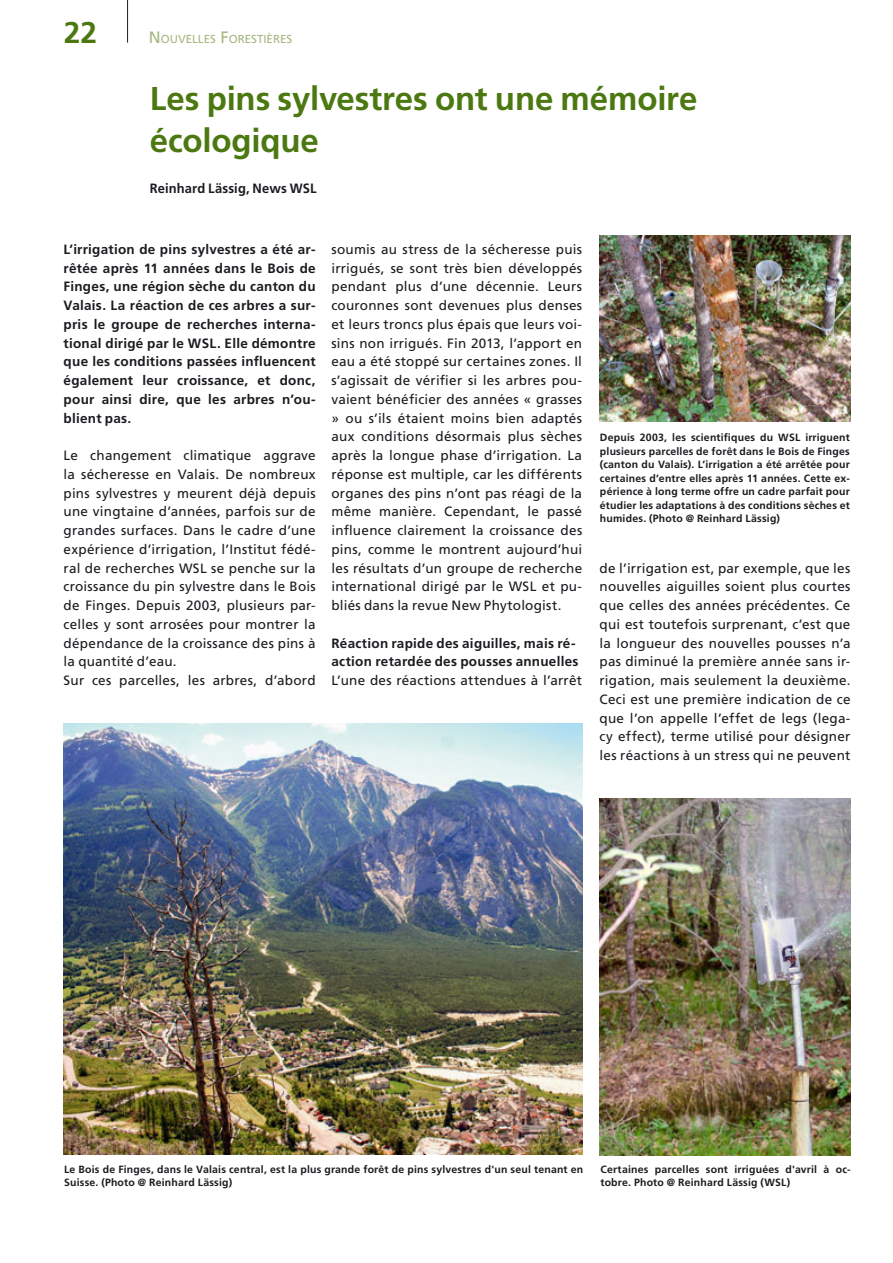
<style>
.page{position:relative;width:893px;height:1263px;background:#fff}
.page>*{position:absolute;margin:0;border:0;box-sizing:border-box;transform-origin:0 0}
.t1{font:700 33px/42px "Frutiger LT";letter-spacing:-.005em;color:#4b7810}
.t2{font:700 30px "Frutiger LT";color:#4b7810}
.t3{font:13.5px/18.8px "Frutiger LT";letter-spacing:.015em;color:#1b1c20;text-align:justify}
.t4{font:700 13.5px/18.8px "Frutiger LT";letter-spacing:.02em;color:#1b1c20;text-align:justify}
.t5{font:700 13.5px "Frutiger LT";letter-spacing:.02em;color:#1b1c20;scale:.96 1}
.t6{font:11.55px "Frutiger LT Std";color:#a5b880}
.t7{font:700 10.5px/13.5px "Frutiger LT";letter-spacing:.02em;color:#1b1c20}
.s1{font-size:16.5px}
</style>
<div class="page">
<hr style="left:127px;top:0;width:1px;height:43px;background:#1b1c20">
<img style="left:64px;top:723px;width:518px;height:431px">
<img style="left:599px;top:236px;width:251px;height:185px">
<img style="left:599px;top:798px;width:252px;height:357px">
<h2 class="t2" style="left:64px;top:20px;width:35px">22</h2>
<p class="t6" style="left:149px;top:32px;width:145px"><span class="s1">N</span>OUVELLES <span class="s1">F</span>ORESTIÈRES</p>
<h1 class="t1" style="left:150px;top:80px;width:549px">Les pins sylvestres ont une mémoire écologique</h1>
<p class="t5" style="left:150px;top:182px;width:175px">Reinhard Lässig, News WSL</p>
<p class="t4" style="left:64px;top:241px;width:254px">L’irrigation de pins sylvestres a été ar&shy;rêtée après 11 années dans le Bois de Finges, une région sèche du canton du Valais. La réaction de ces arbres a sur&shy;pris le groupe de recherches interna&shy;tional dirigé par le WSL. Elle démontre que les conditions passées influencent également leur croissance, et donc, pour ainsi dire, que les arbres n’ou&shy;blient pas.</p>
<p class="t3" style="left:64px;top:447px;width:254px;text-align:left">Le changement climatique aggrave la sécheresse en Valais. De nombreux pins sylvestres y meurent déjà depuis une vingtaine d’années, parfois sur de grandes surfaces. Dans le cadre d’une expérience d’irrigation, l’Institut fédé&shy;ral de recherches WSL se penche sur la croissance du pin sylvestre dans le Bois de Finges. Depuis 2003, plusieurs par&shy;celles y sont arrosées pour montrer la dépendance de la croissance des pins à la quantité d’eau.<br>Sur ces parcelles, les arbres, d’abord</p>
<p class="t3" style="left:331px;top:241px;width:252px">soumis au stress de la sécheresse puis irrigués, se sont très bien développés pendant plus d’une décennie. Leurs couronnes sont devenues plus denses et leurs troncs plus épais que leurs voi&shy;sins non irrigués. Fin 2013, l’apport en eau a été stoppé sur certaines zones. Il s’agissait de vérifier si les arbres pou&shy;vaient bénéficier des années « grasses » ou s’ils étaient moins bien adaptés aux conditions désormais plus sèches après la longue phase d’irrigation. La réponse est multiple, car les différents organes des pins n’ont pas réagi de la même manière. Cependant, le passé influence clairement la croissance des pins, comme le montrent aujourd’hui les résultats d’un groupe de recherche international dirigé par le WSL et pu&shy;bliés dans la revue New Phytologist.</p>
<p class="t4" style="left:331px;top:635px;width:249px">Réaction rapide des aiguilles, mais ré&shy;action retardée des pousses annuelles</p>
<p class="t3" style="left:331px;top:672px;width:252px">L’une des réactions attendues à l’arrêt</p>
<p class="t7" style="left:600px;top:432px;width:251px;text-align:justify">Depuis 2003, les scientifiques du WSL irriguent plusieurs parcelles de forêt dans le Bois de Finges (canton du Valais). L’irrigation a été arrêtée pour certaines d’entre elles après 11 années. Cette ex&shy;périence à long terme offre un cadre parfait pour étudier les adaptations à des conditions sèches et humides. (Photo @ Reinhard Lässig)</p>
<p class="t3" style="left:600px;top:560px;width:252px">de l’irrigation est, par exemple, que les nouvelles aiguilles soient plus courtes que celles des années précédentes. Ce qui est toutefois surprenant, c’est que la longueur des nouvelles pousses n’a pas diminué la première année sans ir&shy;rigation, mais seulement la deuxième.<br>Ceci est une première indication de ce que l’on appelle l’effet de legs (lega&shy;cy effect), terme utilisé pour désigner les réactions à un stress qui ne peuvent</p>
<p class="t7" style="left:64px;top:1163px;width:521px">Le Bois de Finges, dans le Valais central, est la plus grande forêt de pins sylvestres d'un seul tenant en<br>Suisse. (Photo @ Reinhard Lässig)</p>
<p class="t7" style="left:600px;top:1163px;width:252px">Certaines parcelles sont irriguées d'avril à oc&shy;tobre. Photo @ Reinhard Lässig (WSL)</p>
</div>
